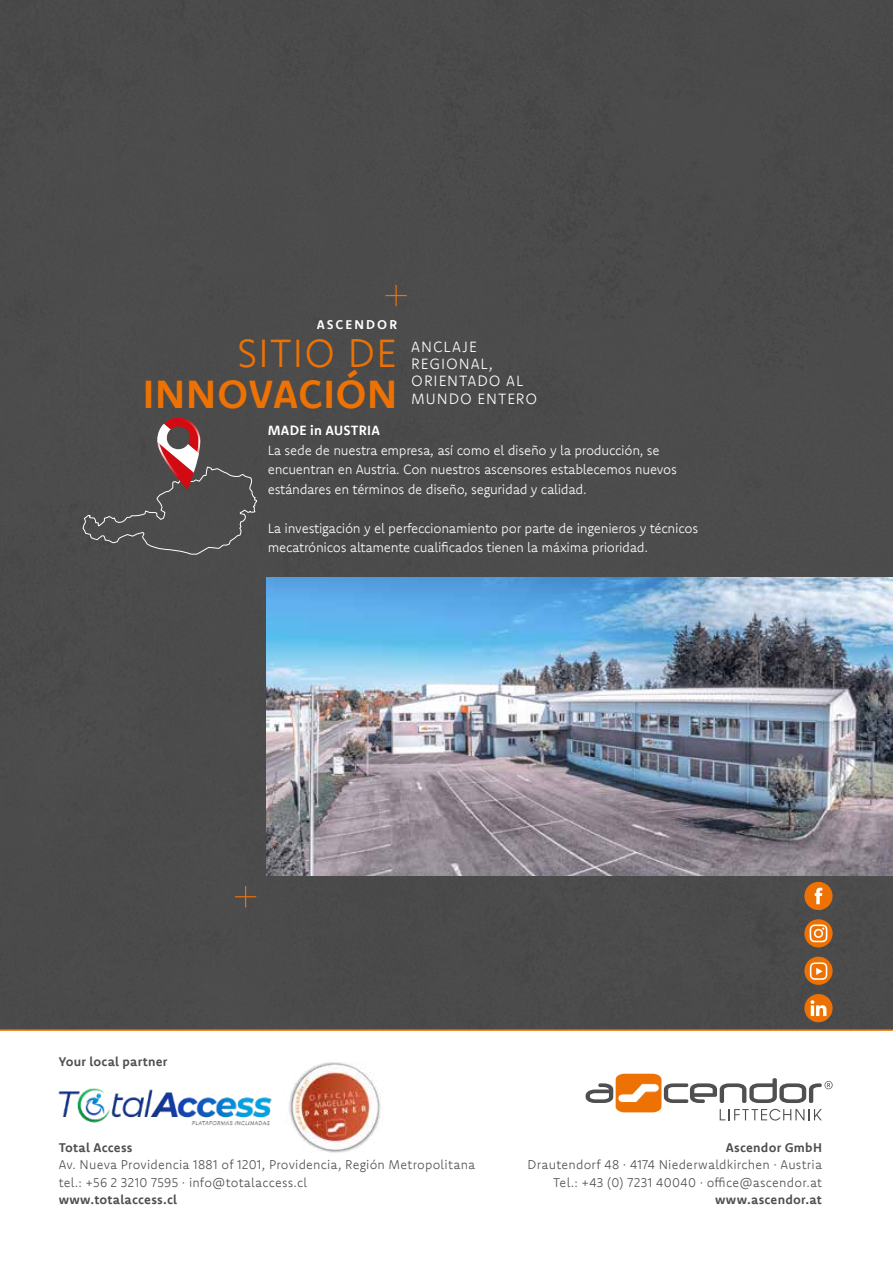
<style>
.page{position:relative;width:893px;height:1263px;background:#fff}
.page>*{position:absolute;margin:0;border:0;box-sizing:border-box;transform-origin:0 0}
.t1{font:700 39.75px "Komet";letter-spacing:.01em;color:#ee7203}
.t2{font:300 39.75px "Komet";letter-spacing:.015em;color:#ee7203}
.t3{font:300 15px/17.2px "Komet";letter-spacing:.06em;color:#fff}
.t4{font:300 13.5px/19.5px "Komet";letter-spacing:-.02em;color:#fff}
.t5{font:700 13.5px "Komet";letter-spacing:.015em;color:#fff}
.t6{font:300 12.75px/17.2px "Komet";letter-spacing:.015em;color:#504f4f;text-align:right}
.t7{font:700 12.75px "Komet";letter-spacing:.02em;color:#504f4f}
.t8{font:700 12.75px "Komet";letter-spacing:.165em;color:#fff}
</style>
<div class="page">
<div style="left:0;top:0;width:893px;height:1029px;background:#4c4b4b"></div>
<hr style="left:395px;top:285px;width:2px;height:21px;background:#ee7203">
<svg style="left:385px;top:295px;width:22px;height:1px"></svg>
<svg style="left:82px;top:415px;width:175px;height:140px;background:#5a5152"></svg>
<svg style="left:0;top:1029px;width:893px;height:92px"></svg>
<img style="left:284px;top:1053px;width:102px;height:100px">
<img style="left:50px;top:1079px;width:238px;height:54px">
<img style="left:267px;top:577px;width:626px;height:298px">
<svg style="left:586px;top:1074px;width:247px;height:46px"></svg>
<svg style="left:235px;top:886px;width:21px;height:21px"></svg>
<svg style="left:804px;top:919px;width:29px;height:28px"></svg>
<svg style="left:810px;top:924px;width:17px;height:18px"></svg>
<div style="left:804px;top:882px;width:29px;height:28px;background:#ee7203;border-radius:50%"></div>
<svg style="left:815px;top:888px;width:7px;height:16px"></svg>
<svg style="left:804px;top:957px;width:29px;height:28px"></svg>
<svg style="left:810px;top:962px;width:17px;height:18px"></svg>
<div style="left:804px;top:994px;width:29px;height:28px;background:#ee7203;border-radius:50%"></div>
<svg style="left:810px;top:1000px;width:16px;height:16px"></svg>
<p class="t8" style="left:317px;top:316px;width:82px">ASCENDOR</p>
<h1 class="t2" style="left:237px;top:327px;width:162px">SITIO DE</h1>
<h1 class="t1" style="left:143px;top:369px;width:256px">INNOVACIÓN</h1>
<p class="t3" style="left:411px;top:337px;width:128px">ANCLAJE<br>REGIONAL,<br>ORIENTADO AL<br>MUNDO ENTERO</p>
<p class="t5" style="left:268px;top:422px;width:114px">MADE in AUSTRIA</p>
<p class="t4" style="left:268px;top:440px;width:411px">La sede de nuestra empresa, así como el diseño y la producción, se encuentran en Austria. Con nuestros ascensores establecemos nuevos estándares en términos de diseño, seguridad y calidad.</p>
<p class="t4" style="left:268px;top:518px;width:432px">La investigación y el perfeccionamiento por parte de ingenieros y técnicos mecatrónicos altamente cualificados tienen la máxima prioridad.</p>
<p class="t7" style="left:59px;top:1053px;width:110px">Your local partner</p>
<p class="t7" style="left:59px;top:1139px;width:75px">Total Access</p>
<p class="t6" style="left:59px;top:1156px;width:418px;text-align:left">Av. Nueva Providencia 1881 of 1201, Providencia, Región Metropolitana tel.: +56 2 3210 7595 · info@totalaccess.cl</p>
<p class="t7" style="left:59px;top:1191px;width:120px">www.totalaccess.cl</p>
<p class="t7" style="left:726px;top:1139px;width:98px">Ascendor GmbH</p>
<p class="t6" style="left:528px;top:1156px;width:296px">Drautendorf 48 · 4174 Niederwaldkirchen · Austria<br>Tel.: +43 (0) 7231 40040 · office@ascendor.at</p>
<p class="t7" style="left:715px;top:1191px;width:108px">www.ascendor.at</p>
</div>
